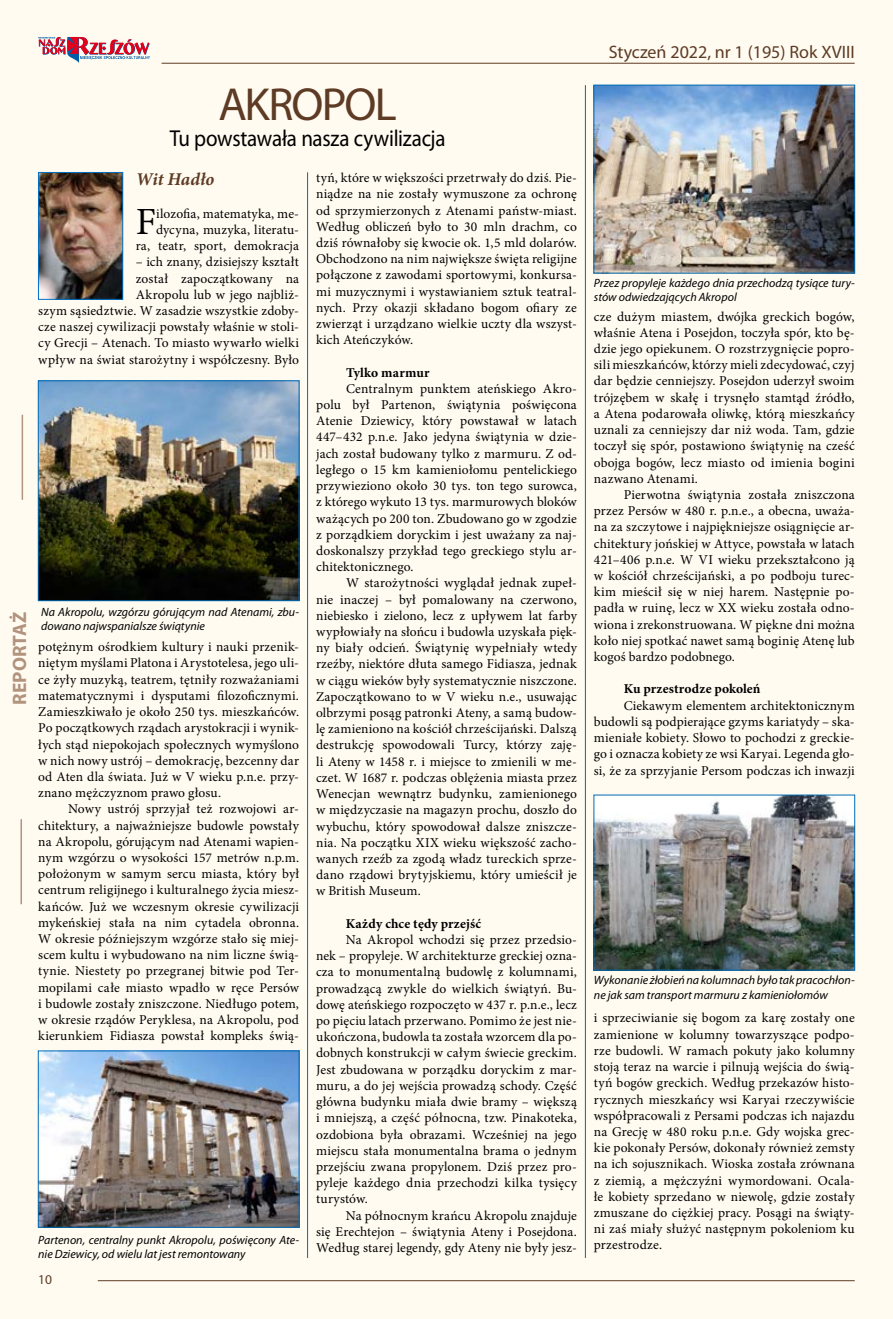
<style>
.page{position:relative;width:893px;height:1319px;background:#fff}
.page>*{position:absolute;margin:0;border:0;box-sizing:border-box;transform-origin:0 0}
.t1{font:46.5px "Myriad Pro";letter-spacing:-.04em;color:#5e3b24}
.t2{font:38.4px "Minion Pro";color:#000}
.t3{font:23.1px "Myriad Pro";letter-spacing:-.015em;color:#000;scale:.91 1}
.t4{font:700 19.5px "Myriad Pro";color:#b1937e}
.t5{font:18px "Myriad Pro";color:#5e3b24}
.t6{font:italic 700 18px "Minion Pro";color:#5e3b24}
.t7{font:13.5px/16.2px "Minion Pro";letter-spacing:.01em;color:#000;text-align:justify}
.t8{font:700 13.5px "Minion Pro";letter-spacing:.01em;color:#000}
.t9{font:13.5px "Myriad Pro";color:#5e3b24}
.t10{font:italic 12px/14.4px "Myriad Pro";color:#000}
</style>
<div class="page">
<div style="left:0;top:0;width:893px;height:1318px;background:#fffbf1"></div>
<hr style="left:307px;top:172px;width:1px;height:1085px;background:#006ab3">
<hr style="left:585px;top:85px;width:1px;height:1172px;background:#006ab3">
<hr style="left:162px;top:63px;width:693px;height:1px;background:#5e3b24">
<hr style="left:98px;top:1279px;width:757px;height:1px;background:#5e3b24">
<svg style="left:38px;top:37px;width:112px;height:26px"></svg>
<hr style="left:21px;top:819px;width:1px;height:85px;background:#b1937e">
<hr style="left:22px;top:414px;width:1px;height:85px;background:#b1937e">
<img style="left:40px;top:174px;width:81px;height:123px">
<div style="left:38px;top:172px;width:85px;height:127px;border:1px solid #0071c6"></div>
<img style="left:40px;top:382px;width:257px;height:216px">
<div style="left:38px;top:380px;width:261px;height:220px;border:1px solid #006ab3"></div>
<img style="left:596px;top:87px;width:257px;height:184px">
<div style="left:594px;top:85px;width:261px;height:188px;border:1px solid #006ab3"></div>
<img style="left:596px;top:796px;width:257px;height:172px">
<div style="left:594px;top:794px;width:261px;height:176px;border:1px solid #006ab3"></div>
<img style="left:40px;top:1052px;width:257px;height:173px">
<div style="left:38px;top:1050px;width:261px;height:177px;border:1px solid #006ab3"></div>
<h3 class="t4" style="left:7px;top:704px;width:94px;rotate:-90deg">REPORTAŻ</h3>
<h1 class="t1" style="left:218px;top:76px;width:180px">AKROPOL</h1>
<h3 class="t3" style="left:170px;top:123px;width:304px">Tu powstawała nasza cywilizacja</h3>
<p class="t7" style="left:316px;top:170px;width:262px">tyń, które w większości przetrwały do dziś. Pie&shy;niądze na nie zostały wymuszone za ochronę od sprzymierzonych z Atenami państw-miast.<br>Według obliczeń było to 30 mln drachm, co dziś równałoby się kwocie ok. 1,5 mld dolarów.<br>Obchodzono na nim największe święta religijne połączone z zawodami sportowymi, konkursa&shy;mi muzycznymi i wystawianiem sztuk teatral&shy;nych. Przy okazji składano bogom ofiary ze zwierząt i urządzano wielkie uczty dla wszyst&shy;kich Ateńczyków.</p>
<p class="t8" style="left:346px;top:363px;width:85px">Tylko marmur</p>
<p class="t7" style="left:316px;top:380px;width:262px;text-indent:30px">Centralnym punktem ateńskiego Akro&shy;polu był Partenon, świątynia poświęcona Atenie Dziewicy, który powstawał w latach 447–432 p.n.e. Jako jedyna świątynia w dzie&shy;jach został budowany tylko z marmuru. Z od&shy;ległego o 15 km kamieniołomu pentelickiego przywieziono około 30 tys. ton tego surowca, z którego wykuto 13 tys. marmurowych bloków ważących po 200 ton. Zbudowano go w zgodzie z porządkiem doryckim i jest uważany za naj&shy;doskonalszy przykład tego greckiego stylu ar&shy;chitektonicznego.</p>
<p class="t7" style="left:316px;top:575px;width:262px;text-indent:30px">W starożytności wyglądał jednak zupeł&shy;nie inaczej – był pomalowany na czerwono, niebiesko i zielono, lecz z upływem lat farby wypłowiały na słońcu i budowla uzyskała pięk&shy;ny biały odcień. Świątynię wypełniały wtedy rzeźby, niektóre dłuta samego Fidiasza, jednak w ciągu wieków były systematycznie niszczone.<br>Zapoczątkowano to w V wieku n.e., usuwając olbrzymi posąg patronki Ateny, a samą budow&shy;lę zamieniono na kościół chrześcijański. Dalszą destrukcję spowodowali Turcy, którzy zaję&shy;li Ateny w 1458 r. i miejsce to zmienili w me&shy;czet. W 1687 r. podczas oblężenia miasta przez Wenecjan wewnątrz budynku, zamienionego w międzyczasie na magazyn prochu, doszło do wybuchu, który spowodował dalsze zniszcze&shy;nia. Na początku XIX wieku większość zacho&shy;wanych rzeźb za zgodą władz tureckich sprze&shy;dano rządowi brytyjskiemu, który umieścił je w British Museum.</p>
<p class="t8" style="left:346px;top:913px;width:137px">Każdy chce tędy przejść</p>
<p class="t7" style="left:316px;top:931px;width:262px;text-indent:30px">Na Akropol wchodzi się przez przedsio&shy;nek – propyleje. W architekturze greckiej ozna&shy;cza to monumentalną budowlę z kolumnami, prowadzącą zwykle do wielkich świątyń. Bu&shy;dowę ateńskiego rozpoczęto w 437 r. p.n.e., lecz po pięciu latach przerwano. Pomimo że jest nie&shy;ukończona, budowla ta została wzorcem dla po&shy;dobnych konstrukcji w całym świecie greckim.<br>Jest zbudowana w porządku doryckim z mar&shy;muru, a do jej wejścia prowadzą schody. Część główna budynku miała dwie bramy – większą i mniejszą, a część północna, tzw. Pinakoteka, ozdobiona była obrazami. Wcześniej na jego miejscu stała monumentalna brama o jednym przejściu zwana propylonem. Dziś przez pro&shy;pyleje każdego dnia przechodzi kilka tysięcy turystów.</p>
<p class="t7" style="left:316px;top:1206px;width:262px;text-indent:30px">Na północnym krańcu Akropolu znajduje się Erechtejon – świątynia Ateny i Posejdona.<br>Według starej legendy, gdy Ateny nie były jesz-</p>
<h3 class="t6" style="left:136px;top:167px;width:80px">Wit Hadło</h3>
<h2 class="t2" style="left:136px;top:196px;width:22px">F</h2>
<p class="t7" style="left:136px;top:205px;width:165px;text-align:right">ilozofia, matematyka, me&shy;dycyna, muzyka, literatu-<br>ra, teatr, sport, demokracja</p>
<p class="t7" style="left:38px;top:254px;width:262px;text-align:right">– ich znany, dzisiejszy kształt<br>został zapoczątkowany na<br>Akropolu lub w jego najbliż-<br>szym sąsiedztwie. W zasadzie wszystkie zdoby&shy;cze naszej cywilizacji powstały właśnie w stoli&shy;cy Grecji – Atenach. To miasto wywarło wielki wpływ na świat starożytny i współczesny. Było</p>
<p class="t10" style="left:41px;top:604px;width:259px">Na Akropolu, wzgórzu górującym nad Atenami, zbu&shy;dowano najwspanialsze świątynie</p>
<p class="t7" style="left:38px;top:638px;width:262px">potężnym ośrodkiem kultury i nauki przenik&shy;niętym myślami Platona i Arystotelesa, jego uli&shy;ce żyły muzyką, teatrem, tętniły rozważaniami matematycznymi i dysputami filozoficznymi.<br>Zamieszkiwało je około 250 tys. mieszkańców.<br>Po początkowych rządach arystokracji i wynik&shy;łych stąd niepokojach społecznych wymyślono w nich nowy ustrój – demokrację, bezcenny dar od Aten dla świata. Już w V wieku p.n.e. przy&shy;znano mężczyznom prawo głosu.</p>
<p class="t7" style="left:38px;top:800px;width:262px;text-indent:30px">Nowy ustrój sprzyjał też rozwojowi ar&shy;chitektury, a najważniejsze budowle powstały na Akropolu, górującym nad Atenami wapien&shy;nym wzgórzu o wysokości 157 metrów n.p.m. położonym w samym sercu miasta, który był centrum religijnego i kulturalnego życia miesz&shy;kańców. Już we wczesnym okresie cywilizacji mykeńskiej stała na nim cytadela obronna.<br>W okresie późniejszym wzgórze stało się miej&shy;scem kultu i wybudowano na nim liczne świą&shy;tynie. Niestety po przegranej bitwie pod Ter&shy;mopilami całe miasto wpadło w ręce Persów i budowle zostały zniszczone. Niedługo potem, w okresie rządów Peryklesa, na Akropolu, pod kierunkiem Fidiasza powstał kompleks świą-</p>
<p class="t10" style="left:38px;top:1231px;width:262px">Partenon, centralny punkt Akropolu, poświęcony Ate&shy;nie Dziewicy, od wielu lat jest remontowany</p>
<p class="t9" style="left:38px;top:1271px;width:15px">10</p>
<h3 class="t5" style="left:609px;top:41px;width:247px">Styczeń 2022, nr 1 (195) Rok XVIII</h3>
<p class="t10" style="left:594px;top:275px;width:262px">Przez propyleje każdego dnia przechodzą tysiące tury&shy;stów odwiedzających Akropol</p>
<p class="t7" style="left:594px;top:308px;width:262px">cze dużym miastem, dwójka greckich bogów, właśnie Atena i Posejdon, toczyła spór, kto bę&shy;dzie jego opiekunem. O rozstrzygnięcie popro&shy;sili mieszkańców, którzy mieli zdecydować, czyj dar będzie cenniejszy. Posejdon uderzył swoim trójzębem w skałę i trysnęło stamtąd źródło, a Atena podarowała oliwkę, którą mieszkańcy uznali za cenniejszy dar niż woda. Tam, gdzie toczył się spór, postawiono świątynię na cześć obojga bogów, lecz miasto od imienia bogini nazwano Atenami.</p>
<p class="t7" style="left:594px;top:486px;width:262px;text-indent:30px">Pierwotna świątynia została zniszczona przez Persów w 480 r. p.n.e., a obecna, uważa&shy;na za szczytowe i najpiękniejsze osiągnięcie ar&shy;chitektury jońskiej w Attyce, powstała w latach 421–406 p.n.e. W VI wieku przekształcono ją w kościół chrześcijański, a po podboju turec&shy;kim mieścił się w niej harem. Następnie po&shy;padła w ruinę, lecz w XX wieku została odno&shy;wiona i zrekonstruowana. W piękne dni można koło niej spotkać nawet samą boginię Atenę lub kogoś bardzo podobnego.</p>
<p class="t8" style="left:624px;top:679px;width:138px">Ku przestrodze pokoleń</p>
<p class="t7" style="left:594px;top:697px;width:262px;text-indent:30px">Ciekawym elementem architektonicznym budowli są podpierające gzyms kariatydy – ska&shy;mieniałe kobiety. Słowo to pochodzi z greckie&shy;go i oznacza kobiety ze wsi Karyai. Legenda gło&shy;si, że za sprzyjanie Persom podczas ich inwazji</p>
<p class="t10" style="left:594px;top:972px;width:262px">Wykonanie żłobień na kolumnach było tak pracochłon&shy;ne jak sam transport marmuru z kamieniołomów</p>
<p class="t7" style="left:594px;top:1009px;width:262px">i sprzeciwianie się bogom za karę zostały one zamienione w kolumny towarzyszące podpo&shy;rze budowli. W ramach pokuty jako kolumny stoją teraz na warcie i pilnują wejścia do świą&shy;tyń bogów greckich. Według przekazów histo&shy;rycznych mieszkańcy wsi Karyai rzeczywiście współpracowali z Persami podczas ich najazdu na Grecję w 480 roku p.n.e. Gdy wojska grec&shy;kie pokonały Persów, dokonały również zemsty na ich sojusznikach. Wioska została zrównana z ziemią, a mężczyźni wymordowani. Ocala&shy;łe kobiety sprzedano w niewolę, gdzie zostały zmuszane do ciężkiej pracy. Posągi na świąty&shy;ni zaś miały służyć następnym pokoleniom ku przestrodze.</p>
</div>
